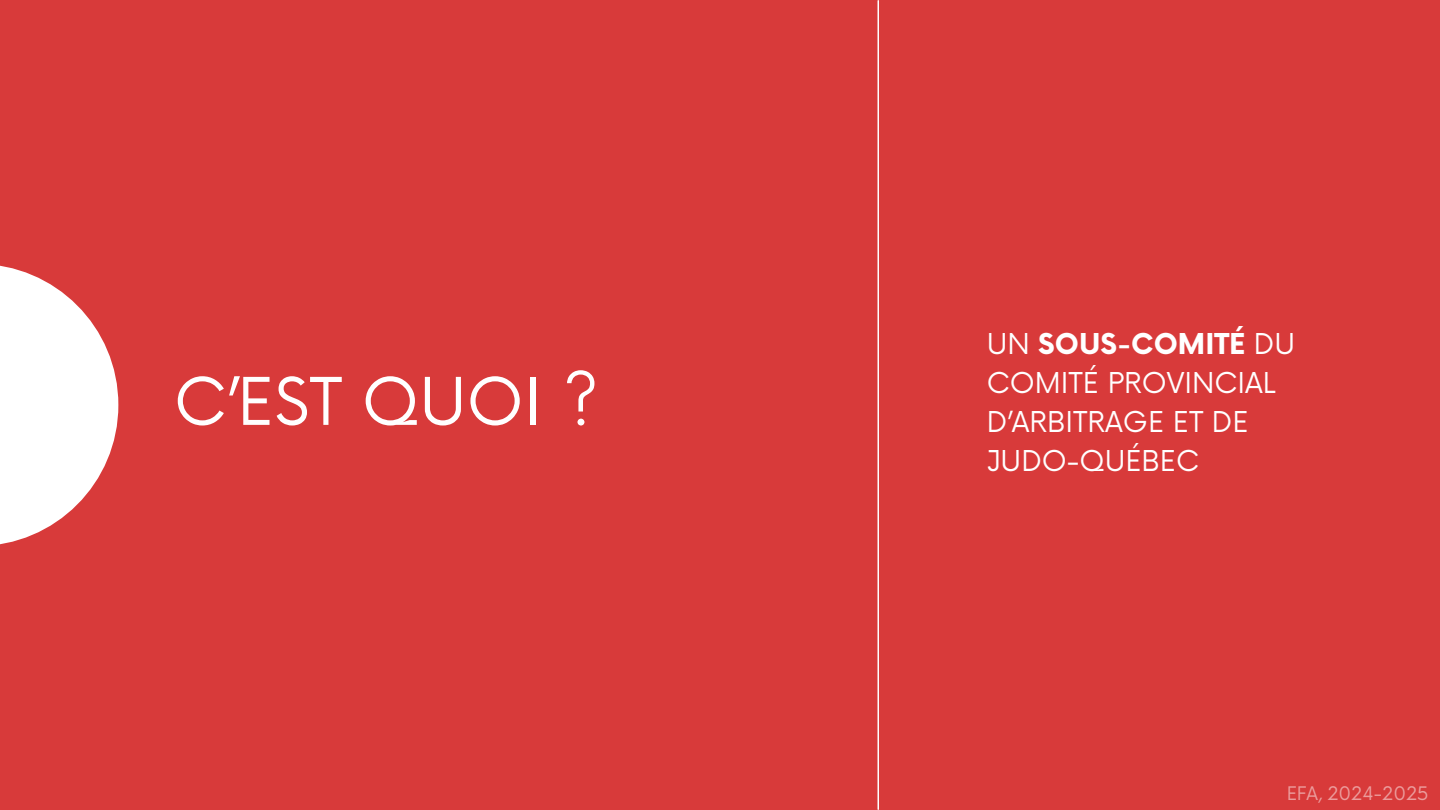
<style>
.page{position:relative;width:1440px;height:810px;background:#d83a3a}
.page>*{position:absolute;margin:0;border:0;box-sizing:border-box;transform-origin:0 0}
.t1{font:64px "Now";color:#fff}
.t2{font:28px/39px "Now";color:#fff}
.t3{font:18.3px "Now";color:#fff}
.s1{font-weight:700}
</style>
<div class="page">
<hr style="left:878px;top:1px;width:1px;height:808px;background:#fff">
<svg style="left:0;top:265px;width:118px;height:280px"></svg>
<p class="t1" style="left:174px;top:366px;width:427px">C’EST QUOI ?</p>
<h1 class="t2" style="left:987px;top:326px;width:310px">UN <span class="s1">SOUS-COMITÉ</span> DU<br>COMITÉ PROVINCIAL<br>D’ARBITRAGE ET DE<br>JUDO-QUÉBEC</h1>
<p class="t3" style="left:1286px;top:783px;width:144px">EFA, 2024-2025</p>
</div>
